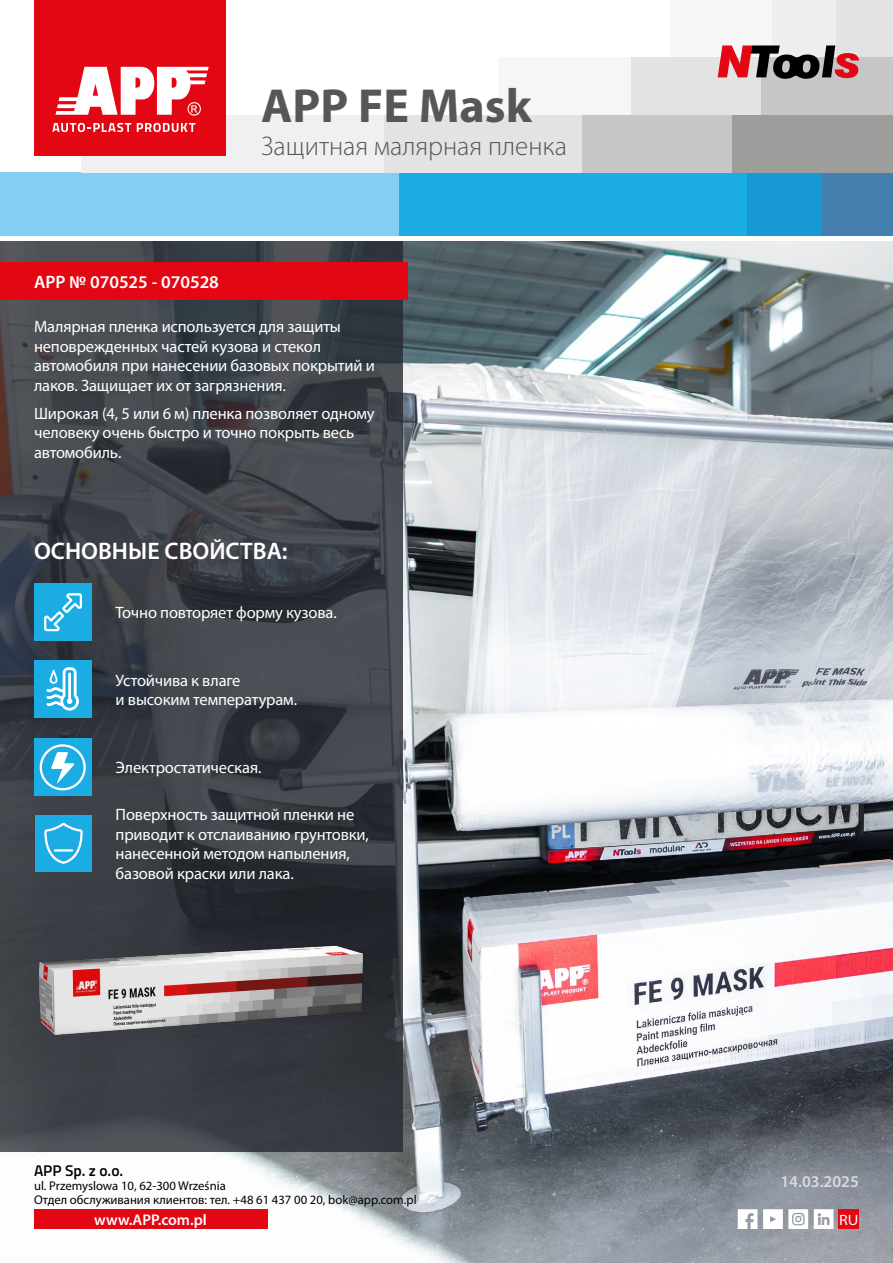
<style>
.page{position:relative;width:893px;height:1263px;background:#fff}
.page>*{position:absolute;margin:0;border:0;box-sizing:border-box;transform-origin:0 0}
.t1{font:700 48px "Myriad Pro";color:#575756}
.t2{font:300 27px "Myriad Pro";color:#575756}
.t3{font:600 24px "Myriad Pro";color:#fff}
.t4{font:600 18px "Myriad Pro";color:#fff}
.t5{font:16.5px/19.5px "Myriad Pro";letter-spacing:-.01em;color:#fff}
.t6{font:600 16.5px "Myriad Pro";color:#dadada}
.t7{font:600 15.45px "Myriad Pro";color:#fff}
.t8{font:600 15.45px "Titillium";color:#000}
.t9{font:semi-expanded 15px "Myriad Pro";color:#fff}
.t10{font:12.75px/14.1px "Myriad Pro";color:#000}
</style>
<div class="page">
<div style="left:727px;top:172px;width:97px;height:64px;background:#1899d6"></div>
<div style="left:398px;top:172px;width:348px;height:64px;background:#1cace4"></div>
<div style="left:0;top:172px;width:399px;height:64px;background:#83cff4"></div>
<div style="left:830px;top:0;width:63px;height:57px;background:#e3e3e3"></div>
<div style="left:746px;top:0;width:90px;height:57px;background:#eee"></div>
<div style="left:670px;top:0;width:101px;height:57px;background:#f6f6f6"></div>
<div style="left:761px;top:57px;width:132px;height:58px;background:#c6c6c6"></div>
<div style="left:629px;top:57px;width:132px;height:58px;background:#e3e3e3"></div>
<div style="left:499px;top:57px;width:132px;height:58px;background:#f6f6f6"></div>
<div style="left:822px;top:172px;width:71px;height:64px;background:#447faf"></div>
<div style="left:732px;top:115px;width:161px;height:57px;background:#9d9d9c"></div>
<div style="left:383px;top:115px;width:205px;height:57px;background:#e3e3e3"></div>
<div style="left:81px;top:115px;width:302px;height:57px;background:#f0f0f0"></div>
<div style="left:583px;top:115px;width:149px;height:57px;background:#c6c6c6"></div>
<div style="left:35px;top:0;width:191px;height:156px;background:#e30613"></div>
<svg style="left:52px;top:123px;width:79px;height:9px"></svg>
<svg style="left:137px;top:123px;width:58px;height:9px"></svg>
<svg style="left:55px;top:67px;width:154px;height:49px"></svg>
<img style="left:0;top:241px;width:893px;height:1022px">
<svg style="left:0;top:241px;width:403px;height:911px;background:#3e4248"></svg>
<div style="left:34px;top:583px;width:58px;height:58px;background:#1cace4"></div>
<svg style="left:44px;top:593px;width:38px;height:38px"></svg>
<div style="left:34px;top:660px;width:57px;height:58px;background:#1cace4"></div>
<svg style="left:46px;top:667px;width:33px;height:44px"></svg>
<div style="left:35px;top:815px;width:57px;height:57px;background:#1cace4"></div>
<svg style="left:44px;top:823px;width:39px;height:9px"></svg>
<div style="left:34px;top:739px;width:57px;height:57px;background:#1cace4"></div>
<svg style="left:40px;top:744px;width:46px;height:46px"></svg>
<div style="left:0;top:263px;width:407px;height:37px;background:#e30613"></div>
<img style="left:0;top:832px;width:412px;height:262px">
<svg style="left:718px;top:45px;width:141px;height:34px"></svg>
<svg style="left:738px;top:1209px;width:19px;height:20px"></svg>
<svg style="left:763px;top:1209px;width:45px;height:20px"></svg>
<svg style="left:814px;top:1209px;width:19px;height:20px"></svg>
<div style="left:34px;top:1209px;width:233px;height:20px;background:#e30613"></div>
<div style="left:838px;top:1209px;width:21px;height:20px;background:#e30613"></div>
<h1 class="t1" style="left:261px;top:74px;width:272px">APP FE Mask</h1>
<h2 class="t2" style="left:261px;top:130px;width:307px">Защитная малярная пленка</h2>
<p class="t4" style="left:34px;top:271px;width:186px">APP № 070525 - 070528</p>
<p class="t5" style="left:34px;top:317px;width:342px">Малярная пленка используется для защиты неповрежденных частей кузова и стекол автомобиля при нанесении базовых покрытий и лаков. Защищает их от загрязнения.</p>
<p class="t5" style="left:34px;top:403px;width:342px">Широкая (4, 5 или 6 м) пленка позволяет одному человеку очень быстро и точно покрыть весь автомобиль.</p>
<h3 class="t3" style="left:34px;top:536px;width:255px">ОСНОВНЫЕ СВОЙСТВА:</h3>
<p class="t5" style="left:116px;top:603px;width:223px">Точно повторяет форму кузова.</p>
<p class="t5" style="left:116px;top:670px;width:183px">Устойчива к влаге<br>и высоким температурам.</p>
<p class="t5" style="left:116px;top:757px;width:147px">Электростатическая.</p>
<p class="t5" style="left:116px;top:805px;width:255px">Поверхность защитной пленки не приводит к отслаиванию грунтовки, нанесенной методом напыления, базовой краски или лака.</p>
<p class="t8" style="left:34px;top:1159px;width:91px">APP Sp. z o.o.</p>
<p class="t10" style="left:34px;top:1179px;width:384px">ul. Przemyslowa 10, 62-300 Września<br>Отдел обслуживания клиентов: тел. +48 61 437 00 20, bok@app.com.pl</p>
<p class="t7" style="left:94px;top:1210px;width:114px">www.APP.com.pl</p>
<p class="t9" style="left:839px;top:1210px;width:21px">RU</p>
<p class="t6" style="left:780px;top:1171px;width:80px">14.03.2025</p>
</div>
